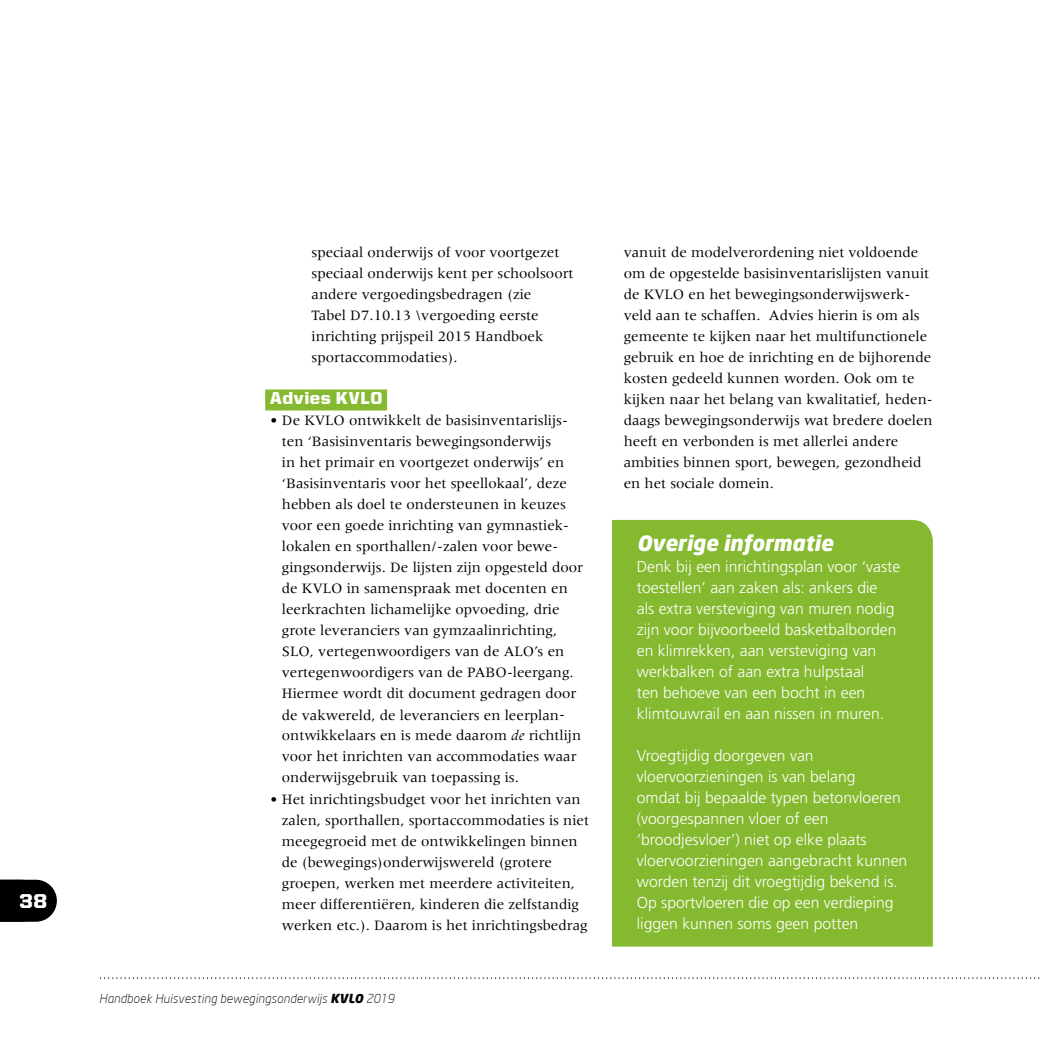
<style>
.page{position:relative;width:1042px;height:1042px;background:#fff}
.page>*{position:absolute;margin:0;border:0;box-sizing:border-box;transform-origin:0 0}
.t1{font:italic 900 21px "Neo Sans";color:#fff}
.t2{font:900 20.12px "United Sans Reg";color:#fff}
.t3{font:900 17.5px "United Sans Reg";letter-spacing:.04em;color:#fff}
.t4{font:300 15.75px/21px "Frutiger LT Std";color:#fff}
.t5{font:14.88px/21px "Meridien LT Std";color:#000}
.t6{font:italic 300 12.25px "Neo Sans";letter-spacing:.02em;color:#000}
.s1{font-style:italic}
.s2{font-weight:900}
</style>
<div class="page">
<div style="left:612px;top:520px;width:321px;height:426px;background:#85b92f"></div>
<div style="left:265px;top:389px;width:122px;height:21px;background:#85b92f"></div>
<svg style="left:0;top:880px;width:57px;height:42px"></svg>
<svg style="left:99px;top:977px;width:941px;height:1px"></svg>
<h2 class="t2" style="left:20px;top:890px;width:29px">38</h2>
<p class="t5" style="left:312px;top:242px;width:263px">speciaal onderwijs of voor voortgezet speciaal onderwijs kent per schoolsoort andere vergoedingsbedragen (zie<br>Tabel D7.10.13 \vergoeding eerste inrichting prijspeil 2015 Handboek sportaccommodaties).</p>
<p class="t3" style="left:270px;top:389px;width:114px">Advies KVLO</p>
<p class="t5" style="left:282px;top:410px;width:303px;text-indent:-12px">• De KVLO ontwikkelt de basisinventarislijs&shy;ten ‘Basisinventaris bewegingsonderwijs<br>in het primair en voortgezet onderwijs’ en ‘Basisinventaris voor het speellokaal’, deze hebben als doel te ondersteunen in keuzes voor een goede inrichting van gymnastiek&shy;lokalen en sporthallen/-zalen voor bewe&shy;gingsonderwijs. De lijsten zijn opgesteld door de KVLO in samenspraak met docenten en leerkrachten lichamelijke opvoeding, drie grote leveranciers van gymzaalinrichting, SLO, vertegenwoordigers van de ALO’s en vertegenwoordigers van de PABO-leergang.<br>Hiermee wordt dit document gedragen door de vakwereld, de leveranciers en leerplan&shy;ontwikkelaars en is mede daarom <span class="s1">de</span> richtlijn voor het inrichten van accommodaties waar onderwijsgebruik van toepassing is.</p>
<p class="t5" style="left:282px;top:788px;width:309px;text-indent:-12px">• Het inrichtingsbudget voor het inrichten van zalen, sporthallen, sportaccommodaties is niet meegegroeid met de ontwikkelingen binnen de (bewegings)onderwijswereld (grotere groepen, werken met meerdere activiteiten, meer differentiëren, kinderen die zelfstandig werken etc.). Daarom is het inrichtingsbedrag</p>
<p class="t6" style="left:99px;top:991px;width:297px">Handboek Huisvesting bewegingsonderwijs <span class="s2">KVLO</span> 2019</p>
<p class="t5" style="left:624px;top:242px;width:311px">vanuit de modelverordening niet voldoende om de opgestelde basisinventarislijsten vanuit de KVLO en het bewegingsonderwijswerk&shy;veld aan te schaffen. Advies hierin is om als gemeente te kijken naar het multifunctionele gebruik en hoe de inrichting en de bijhorende kosten gedeeld kunnen worden. Ook om te kijken naar het belang van kwalitatief, heden&shy;daags bewegingsonderwijs wat bredere doelen heeft en verbonden is met allerlei andere ambities binnen sport, bewegen, gezondheid en het sociale domein.</p>
<h1 class="t1" style="left:637px;top:530px;width:198px">Overige informatie</h1>
<p class="t4" style="left:637px;top:557px;width:265px">Denk bij een inrichtingsplan voor ‘vaste toestellen’ aan zaken als: ankers die<br>als extra versteviging van muren nodig zijn voor bijvoorbeeld basketbalborden en klimrekken, aan versteviging van werkbalken of aan extra hulpstaal<br>ten behoeve van een bocht in een klimtouwrail en aan nissen in muren.</p>
<p class="t4" style="left:637px;top:746px;width:272px">Vroegtijdig doorgeven van vloervoorzieningen is van belang<br>omdat bij bepaalde typen betonvloeren (voorgespannen vloer of een ‘broodjesvloer’) niet op elke plaats vloervoorzieningen aangebracht kunnen worden tenzij dit vroegtijdig bekend is.<br>Op sportvloeren die op een verdieping liggen kunnen soms geen potten</p>
</div>
